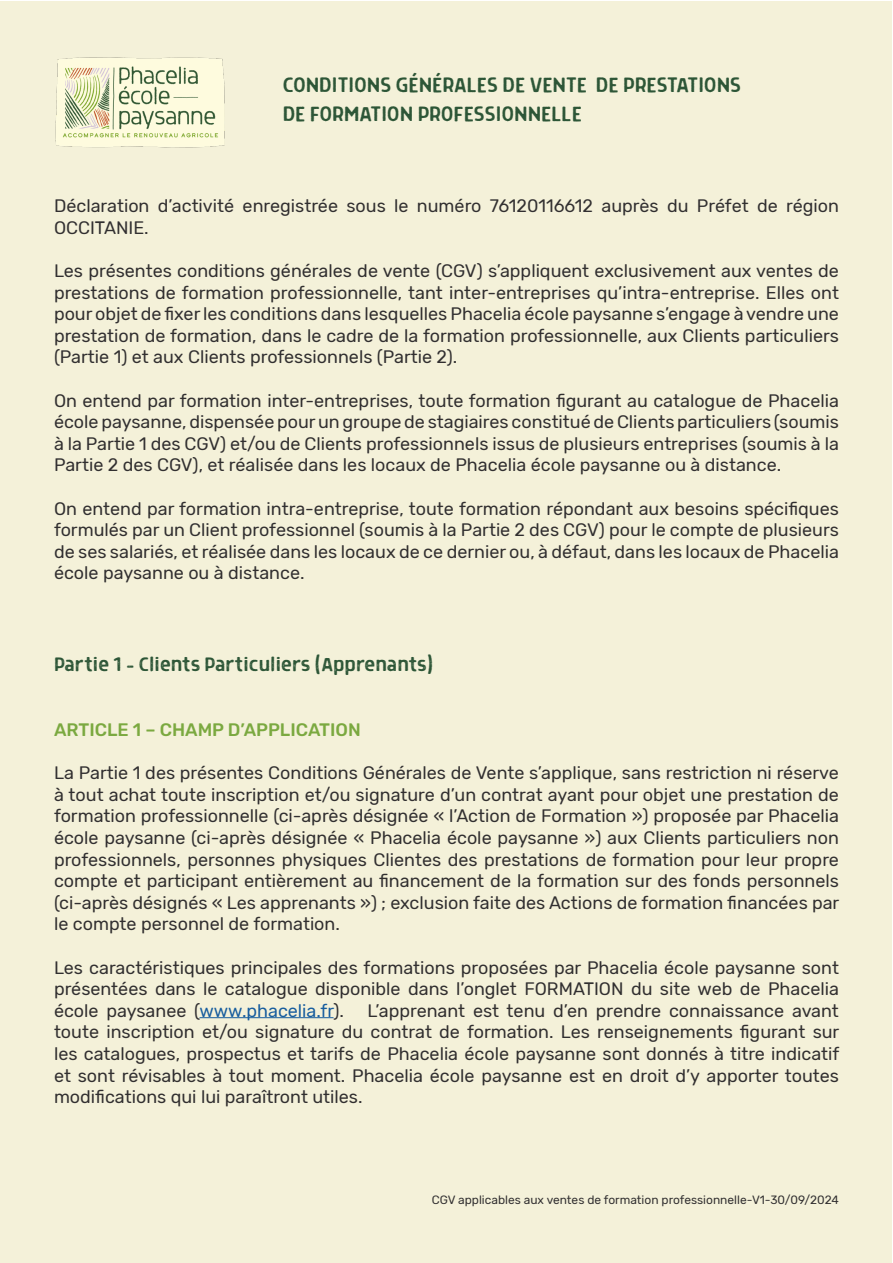
<style>
.page{position:relative;width:893px;height:1263px;background:#fff}
.page>*{position:absolute;margin:0;border:0;box-sizing:border-box;transform-origin:0 0}
.t1{font:24px "Grimpt Print";color:#2d5637}
.t2{font:22.5px "Grimpt Print Regular Rust";color:#2d5637}
.t3{font:18px/21.6px "Rubik";color:#312f30;text-align:justify}
.t4{font:500 18px "Rubik";color:#7ba940}
.t5{font:12px "Rubik";color:#312f30}
.s1{color:#175d9e}
</style>
<div class="page">
<div style="left:1px;top:1px;width:891px;height:1261px;background:#f4f1d9"></div>
<img style="left:55px;top:57px;width:170px;height:91px">
<hr style="left:200px;top:1017px;width:134px;height:1px;background:#175d9e">
<p class="t1" style="left:283px;top:72px;width:460px">CONDITIONS GÉNÉRALES DE VENTE DE PRESTATIONS</p>
<p class="t1" style="left:283px;top:101px;width:301px">DE FORMATION PROFESSIONNELLE</p>
<p class="t3" style="left:54px;top:195px;width:786px">Déclaration d’activité enregistrée sous le numéro 76120116612 auprès du Préfet de région<br>OCCITANIE.</p>
<p class="t3" style="left:54px;top:260px;width:786px">Les présentes conditions générales de vente (CGV) s’appliquent exclusivement aux ventes de prestations de formation professionnelle, tant inter-entreprises qu’intra-entreprise. Elles ont pour objet de fixer les conditions dans lesquelles Phacelia école paysanne s’engage à vendre une prestation de formation, dans le cadre de la formation professionnelle, aux Clients particuliers (Partie 1) et aux Clients professionnels (Partie 2).</p>
<p class="t3" style="left:54px;top:390px;width:786px">On entend par formation inter-entreprises, toute formation figurant au catalogue de Phacelia école paysanne, dispensée pour un groupe de stagiaires constitué de Clients particuliers (soumis à la Partie 1 des CGV) et/ou de Clients professionnels issus de plusieurs entreprises (soumis à la Partie 2 des CGV), et réalisée dans les locaux de Phacelia école paysanne ou à distance.</p>
<p class="t3" style="left:54px;top:498px;width:786px">On entend par formation intra-entreprise, toute formation répondant aux besoins spécifiques formulés par un Client professionnel (soumis à la Partie 2 des CGV) pour le compte de plusieurs de ses salariés, et réalisée dans les locaux de ce dernier ou, à défaut, dans les locaux de Phacelia école paysanne ou à distance.</p>
<p class="t2" style="left:54px;top:652px;width:381px">Partie 1 - Clients Particuliers (Apprenants)</p>
<p class="t4" style="left:54px;top:719px;width:308px">ARTICLE 1 – CHAMP D’APPLICATION</p>
<p class="t3" style="left:54px;top:762px;width:787px">La Partie 1 des présentes Conditions Générales de Vente s’applique, sans restriction ni réserve à tout achat toute inscription et/ou signature d’un contrat ayant pour objet une prestation de formation professionnelle (ci-après désignée « l’Action de Formation ») proposée par Phacelia école paysanne (ci-après désignée « Phacelia école paysanne ») aux Clients particuliers non professionnels, personnes physiques Clientes des prestations de formation pour leur propre compte et participant entièrement au financement de la formation sur des fonds personnels (ci-après désignés « Les apprenants ») ; exclusion faite des Actions de formation financées par le compte personnel de formation.</p>
<p class="t3" style="left:54px;top:957px;width:786px">Les caractéristiques principales des formations proposées par Phacelia école paysanne sont présentées dans le catalogue disponible dans l’onglet FORMATION du site web de Phacelia école paysanee (<span class="s1">www.phacelia.fr</span>).</p>
<p class="t3" style="left:54px;top:1000px;width:787px;text-indent:313px">L’apprenant est tenu d’en prendre connaissance avant toute inscription et/ou signature du contrat de formation. Les renseignements figurant sur les catalogues, prospectus et tarifs de Phacelia école paysanne sont donnés à titre indicatif et sont révisables à tout moment. Phacelia école paysanne est en droit d’y apporter toutes modifications qui lui paraîtront utiles.</p>
<p class="t5" style="left:432px;top:1193px;width:409px">CGV applicables aux ventes de formation professionnelle-V1-30/09/2024</p>
</div>
